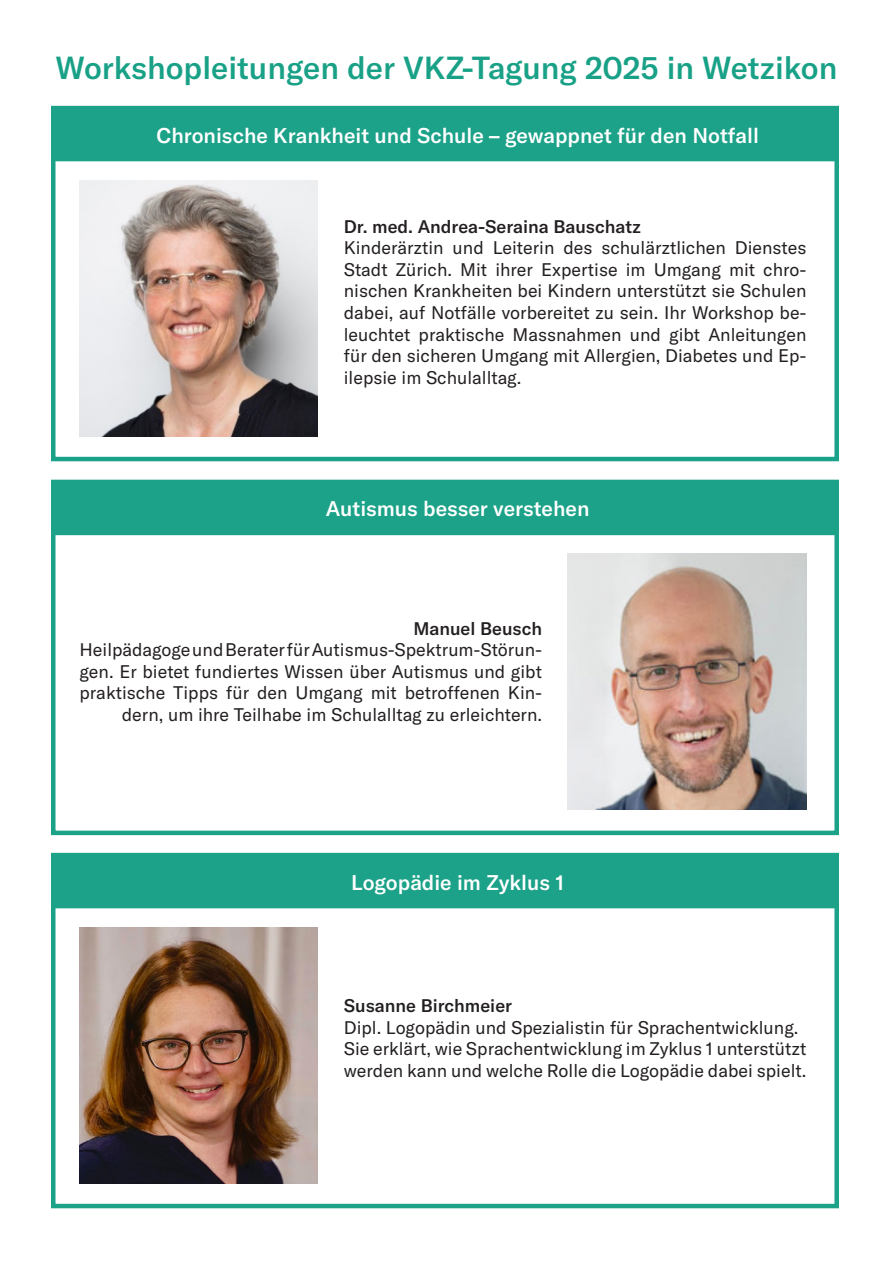
<style>
.page{position:relative;width:893px;height:1263px;background:#fff}
.page>*{position:absolute;margin:0;border:0;box-sizing:border-box;transform-origin:0 0}
.t1{font:500 31.5px "GT America";color:#19a187}
.t2{font:500 21px "GT America";color:#fff}
.t3{font:18px/21.6px "GT America";color:#231f20;text-align:justify}
.t4{font:500 18px "GT America";color:#231f20}
</style>
<div class="page">
<div style="left:52px;top:107px;width:785px;height:54px;background:#1ba288"></div>
<img style="left:79px;top:180px;width:239px;height:256px">
<div style="left:51px;top:106px;width:788px;height:355px;border:4px solid #1ba288"></div>
<div style="left:52px;top:854px;width:785px;height:54px;background:#1ba288"></div>
<img style="left:79px;top:927px;width:239px;height:256px">
<div style="left:51px;top:853px;width:788px;height:355px;border:4px solid #1ba288"></div>
<div style="left:52px;top:481px;width:785px;height:54px;background:#1ba288"></div>
<img style="left:567px;top:553px;width:239px;height:257px">
<div style="left:51px;top:480px;width:788px;height:355px;border:4px solid #1ba288"></div>
<p class="t1" style="left:56px;top:49px;width:783px">Workshopleitungen der VKZ-Tagung 2025 in Wetzikon</p>
<p class="t2" style="left:157px;top:122px;width:604px">Chronische Krankheit und Schule – gewappnet für den Notfall</p>
<p class="t4" style="left:344px;top:215px;width:299px">Dr. med. Andrea-Seraina Bauschatz</p>
<p class="t3" style="left:344px;top:237px;width:464px">Kinderärztin und Leiterin des schulärztlichen Dienstes Stadt Zürich. Mit ihrer Expertise im Umgang mit chro&shy;nischen Krankheiten bei Kindern unterstützt sie Schulen dabei, auf Notfälle vorbereitet zu sein. Ihr Workshop be&shy;leuchtet praktische Massnahmen und gibt Anleitungen für den sicheren Umgang mit Allergien, Diabetes und Ep&shy;ilepsie im Schulalltag.</p>
<p class="t2" style="left:326px;top:496px;width:265px">Autismus besser verstehen</p>
<p class="t4" style="left:413px;top:617px;width:130px">Manuel Beusch</p>
<p class="t3" style="left:80px;top:639px;width:464px;text-align:right">Heilpädagoge und Berater für Autismus-Spektrum-Störun&shy;gen. Er bietet fundiertes Wissen über Autismus und gibt praktische Tipps für den Umgang mit betroffenen Kin&shy;dern, um ihre Teilhabe im Schulalltag zu erleichtern.</p>
<p class="t2" style="left:351px;top:869px;width:214px">Logopädie im Zyklus 1</p>
<p class="t4" style="left:344px;top:995px;width:170px">Susanne Birchmeier</p>
<p class="t3" style="left:344px;top:1016px;width:456px">Dipl. Logopädin und Spezialistin für Sprachentwicklung.</p>
<p class="t3" style="left:344px;top:1038px;width:464px">Sie erklärt, wie Sprachentwicklung im Zyklus 1 unterstützt werden kann und welche Rolle die Logopädie dabei spielt.</p>
</div>
